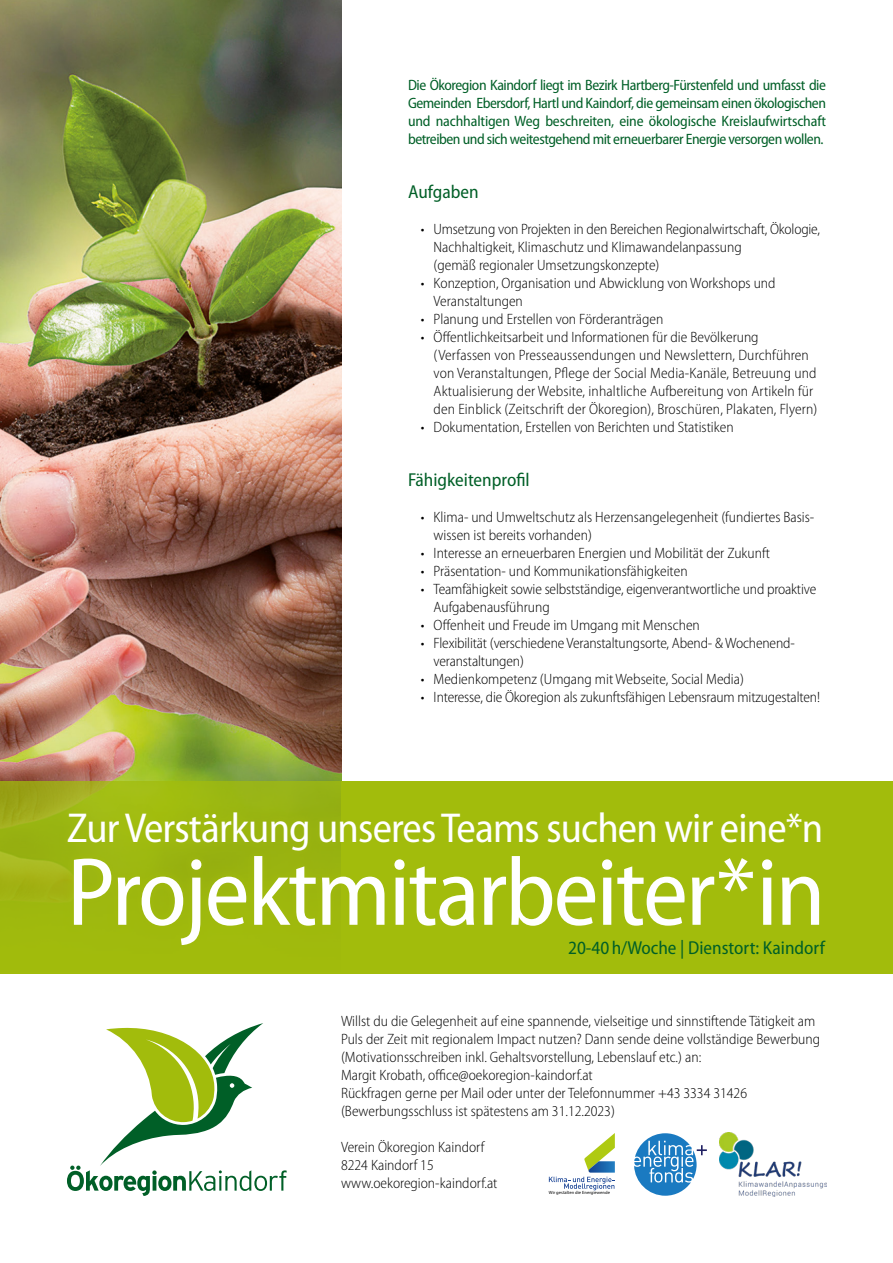
<style>
.page{position:relative;width:893px;height:1263px;background:#fff}
.page>*{position:absolute;margin:0;border:0;box-sizing:border-box;transform-origin:0 0}
.t1{font:semi-condensed 97.5px "Myriad Pro";letter-spacing:-.02em;color:#fff}
.t2{font:semi-condensed 42px "Myriad Pro";letter-spacing:-.02em;color:#fff}
.t3{font:semi-condensed 18.75px "Myriad Pro";color:#005f27}
.t4{font:300 semi-condensed 15px/18px "Myriad Pro";color:#000}
.t5{font:semi-condensed 15px/18px "Myriad Pro";letter-spacing:-.03em;color:#005f27;text-align:justify}
.t6{font:500 4.5px "DIN";letter-spacing:.01em;color:#010202}
</style>
<div class="page">
<img style="left:0;top:0;width:341px;height:780px">
<svg style="left:0;top:780px;width:341px;height:193px;background:#9eb513"></svg>
<div style="left:341px;top:781px;width:552px;height:192px;background:#a2bc0c"></div>
<svg style="left:549px;top:1133px;width:66px;height:57px"></svg>
<img style="left:719px;top:1133px;width:107px;height:63px">
<svg style="left:67px;top:1023px;width:220px;height:173px"></svg>
<div style="left:59px;top:803px;width:771px;height:151px;background:#a2bc0c"></div>
<svg style="left:634px;top:1133px;width:73px;height:63px"></svg>
<p class="t5" style="left:408px;top:76px;width:419px">Die Ökoregion Kaindorf liegt im Bezirk Hartberg-Fürstenfeld und umfasst die Gemeinden Ebersdorf, Hartl und Kaindorf, die gemeinsam einen ökologischen und nachhaltigen Weg beschreiten, eine ökologische Kreislaufwirtschaft betreiben und sich weitestgehend mit erneuerbarer Energie versorgen wollen.</p>
<p class="t3" style="left:408px;top:182px;width:72px">Aufgaben</p>
<p class="t4" style="left:434px;top:220px;width:388px;text-indent:-13px">• Umsetzung von Projekten in den Bereichen Regionalwirtschaft, Ökologie,<br>Nachhaltigkeit, Klimaschutz und Klimawandelanpassung<br>(gemäß regionaler Umsetzungskonzepte)</p>
<p class="t4" style="left:434px;top:274px;width:343px;text-indent:-13px">• Konzeption, Organisation und Abwicklung von Workshops und<br>Veranstaltungen</p>
<p class="t4" style="left:421px;top:310px;width:244px">• Planung und Erstellen von Förderanträgen</p>
<p class="t4" style="left:434px;top:328px;width:385px;text-indent:-13px">• Öffentlichkeitsarbeit und Informationen für die Bevölkerung (Verfassen von Presseaussendungen und Newslettern, Durchführen von Veranstaltungen, Pflege der Social Media-Kanäle, Betreuung und Aktualisierung der Website, inhaltliche Aufbereitung von Artikeln für den Einblick (Zeitschrift der Ökoregion), Broschüren, Plakaten, Flyern)</p>
<p class="t4" style="left:421px;top:418px;width:314px">• Dokumentation, Erstellen von Berichten und Statistiken</p>
<p class="t3" style="left:408px;top:470px;width:123px">Fähigkeitenprofil</p>
<p class="t4" style="left:434px;top:508px;width:382px;text-indent:-13px">• Klima- und Umweltschutz als Herzensangelegenheit (fundiertes Basis&shy;wissen ist bereits vorhanden)</p>
<p class="t4" style="left:421px;top:544px;width:351px">• Interesse an erneuerbaren Energien und Mobilität der Zukunft</p>
<p class="t4" style="left:421px;top:562px;width:268px">• Präsentation- und Kommunikationsfähigkeiten</p>
<p class="t4" style="left:434px;top:580px;width:384px;text-indent:-13px">• Teamfähigkeit sowie selbstständige, eigenverantwortliche und proaktive<br>Aufgabenausführung</p>
<p class="t4" style="left:421px;top:616px;width:281px">• Offenheit und Freude im Umgang mit Menschen</p>
<p class="t4" style="left:434px;top:634px;width:363px;text-indent:-13px">• Flexibilität (verschiedene Veranstaltungsorte, Abend- &amp; Wochenend&shy;veranstaltungen)</p>
<p class="t4" style="left:421px;top:670px;width:325px">• Medienkompetenz (Umgang mit Webseite, Social Media)</p>
<p class="t4" style="left:421px;top:688px;width:401px">• Interesse, die Ökoregion als zukunftsfähigen Lebensraum mitzugestalten!</p>
<h2 class="t2" style="left:67px;top:805px;width:758px">Zur Verstärkung unseres Teams suchen wir eine*n</h2>
<h1 class="t1" style="left:67px;top:839px;width:760px">Projektmitarbeiter*in</h1>
<p class="t3" style="left:568px;top:938px;width:258px">20-40h/Woche | Dienstort: Kaindorf</p>
<p class="t4" style="left:341px;top:1012px;width:480px">Willst du die Gelegenheit auf eine spannende, vielseitige und sinnstiftende Tätigkeit am Puls der Zeit mit regionalem Impact nutzen? Dann sende deine vollständige Bewerbung (Motivationsschreiben inkl. Gehaltsvorstellung, Lebenslauf etc.) an:<br>Margit Krobath, office@oekoregion-kaindorf.at<br>Rückfragen gerne per Mail oder unter der Telefonnummer +43 3334 31426 (Bewerbungsschluss ist spätestens am 31.12.2023)</p>
<p class="t4" style="left:341px;top:1138px;width:158px">Verein Ökoregion Kaindorf<br>8224 Kaindorf 15 www.oekoregion-kaindorf.at</p>
<p class="t6" style="left:549px;top:1190px;width:63px">Wir gestalten die Energiewende</p>
</div>
